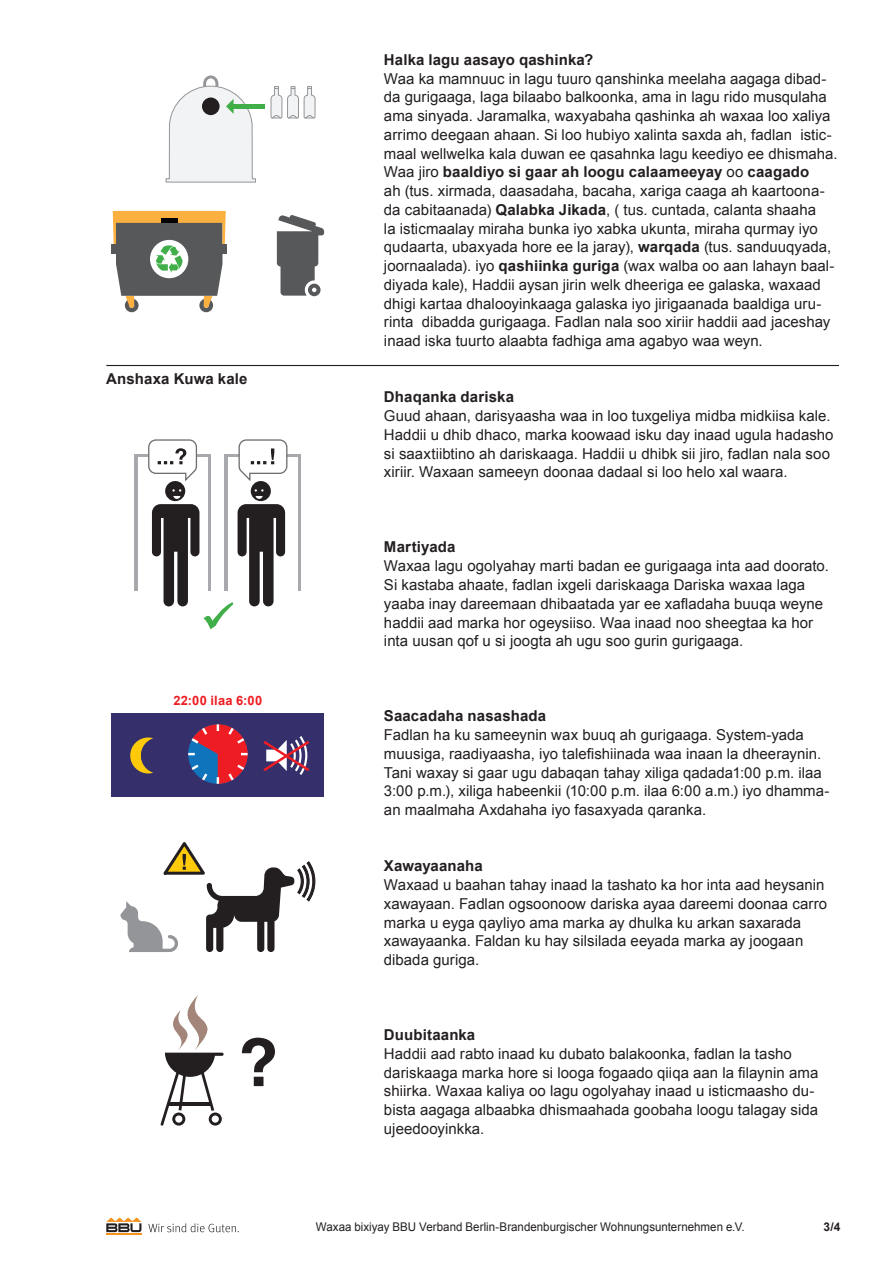
<style>
.page{position:relative;width:893px;height:1263px;background:#fff}
.page>*{position:absolute;margin:0;border:0;box-sizing:border-box;transform-origin:0 0}
.t1{font:15px/18.8px "Arial";color:#231f20}
.t2{font:700 15px "Arial";letter-spacing:.01em;color:#231f20}
.t3{font:700 12.9px "Arial";letter-spacing:.015em;color:#ee1d23}
.t4{font:12px "Arial";color:#231f20;scale:.96 1}
.t5{font:700 12px "Arial";color:#231f20}
.s1{font-weight:700}
</style>
<div class="page">
<svg style="left:277px;top:215px;width:47px;height:81px"></svg>
<div style="left:199px;top:298px;width:14px;height:14px;background:#57585a;border-radius:50%"></div>
<div style="left:125px;top:298px;width:14px;height:14px;background:#57585a;border-radius:50%"></div>
<svg style="left:113px;top:211px;width:113px;height:97px"></svg>
<div style="left:111px;top:244px;width:6px;height:9px;background:#57585a"></div>
<div style="left:222px;top:244px;width:5px;height:9px;background:#57585a"></div>
<svg style="left:270px;top:86px;width:46px;height:33px"></svg>
<hr style="left:233px;top:104px;width:32px;height:4px;background:#40ae49">
<svg style="left:165px;top:75px;width:91px;height:108px"></svg>
<hr style="left:106px;top:365px;width:733px;height:1px;background:#231f20">
<div style="left:135px;top:454px;width:76px;height:136px;background:#a8a9ad"></div>
<div style="left:138px;top:458px;width:69px;height:133px;background:#fff"></div>
<div style="left:225px;top:454px;width:76px;height:136px;background:#a8a9ad"></div>
<div style="left:228px;top:458px;width:70px;height:133px;background:#fff"></div>
<svg style="left:147px;top:439px;width:141px;height:190px"></svg>
<div style="left:112px;top:714px;width:212px;height:83px;background:#35306b"></div>
<svg style="left:130px;top:737px;width:22px;height:36px"></svg>
<div style="left:141px;top:738px;width:25px;height:35px;background:#35306b;border-radius:50%"></div>
<svg style="left:188px;top:724px;width:60px;height:60px"></svg>
<svg style="left:263px;top:736px;width:47px;height:39px"></svg>
<svg style="left:120px;top:842px;width:195px;height:110px"></svg>
<svg style="left:242px;top:1038px;width:33px;height:48px"></svg>
<svg style="left:161px;top:995px;width:63px;height:131px"></svg>
<hr style="left:106px;top:1233px;width:35px;height:2px;background:#f6911e">
<svg style="left:106px;top:1217px;width:35px;height:15px"></svg>
<svg style="left:148px;top:1223px;width:91px;height:9px"></svg>
<p class="t2" style="left:106px;top:369px;width:143px">Anshaxa Kuwa kale</p>
<p class="t3" style="left:173px;top:691px;width:90px">22:00 ilaa 6:00</p>
<p class="t2" style="left:384px;top:50px;width:211px">Halka lagu aasayo qashinka?</p>
<p class="t1" style="left:384px;top:69px;width:455px">Waa ka mamnuuc in lagu tuuro qanshinka meelaha aagaga dibad&shy;da gurigaaga, laga bilaabo balkoonka, ama in lagu rido musqulaha ama sinyada. Jaramalka, waxyabaha qashinka ah waxaa loo xaliya arrimo deegaan ahaan. Si loo hubiyo xalinta saxda ah, fadlan istic&shy;maal wellwelka kala duwan ee qasahnka lagu keediyo ee dhismaha.<br>Waa jiro <span class="s1">baaldiyo si gaar ah loogu calaameeyay</span> oo <span class="s1">caagado<br></span>ah (tus. xirmada, daasadaha, bacaha, xariga caaga ah kaartoona&shy;da cabitaanada) <span class="s1">Qalabka Jikada</span>, ( tus. cuntada, calanta shaaha<br>la isticmaalay miraha bunka iyo xabka ukunta, miraha qurmay iyo qudaarta, ubaxyada hore ee la jaray), <span class="s1">warqada</span> (tus. sanduuqyada, joornaalada). iyo <span class="s1">qashiinka guriga</span> (wax walba oo aan lahayn baal&shy;diyada kale), Haddii aysan jirin welk dheeriga ee galaska, waxaad dhigi kartaa dhalooyinkaaga galaska iyo jirigaanada baaldiga uru&shy;rinta dibadda gurigaaga. Fadlan nala soo xiriir haddii aad jaceshay inaad iska tuurto alaabta fadhiga ama agabyo waa weyn.</p>
<p class="t2" style="left:384px;top:387px;width:132px">Dhaqanka dariska</p>
<p class="t1" style="left:384px;top:407px;width:451px">Guud ahaan, darisyaasha waa in loo tuxgeliya midba midkiisa kale.<br>Haddii u dhib dhaco, marka koowaad isku day inaad ugula hadasho si saaxtiibtino ah dariskaaga. Haddii u dhibk sii jiro, fadlan nala soo xiriir. Waxaan sameeyn doonaa dadaal si loo helo xal waara.</p>
<p class="t2" style="left:384px;top:537px;width:73px">Martiyada</p>
<p class="t1" style="left:384px;top:557px;width:446px">Waxaa lagu ogolyahay marti badan ee gurigaaga inta aad doorato.<br>Si kastaba ahaate, fadlan ixgeli dariskaaga Dariska waxaa laga yaaba inay dareemaan dhibaatada yar ee xafladaha buuqa weyne haddii aad marka hor ogeysiiso. Waa inaad noo sheegtaa ka hor inta uusan qof u si joogta ah ugu soo gurin gurigaaga.</p>
<p class="t2" style="left:384px;top:706px;width:164px">Saacadaha nasashada</p>
<p class="t1" style="left:384px;top:725px;width:447px">Fadlan ha ku sameeynin wax buuq ah gurigaaga. System-yada muusiga, raadiyaasha, iyo talefishiinada waa inaan la dheeraynin.<br>Tani waxay si gaar ugu dabaqan tahay xiliga qadada1:00 p.m. ilaa 3:00 p.m.), xiliga habeenkii (10:00 p.m. ilaa 6:00 a.m.) iyo dhamma&shy;an maalmaha Axdahaha iyo fasaxyada qaranka.</p>
<p class="t2" style="left:384px;top:856px;width:100px">Xawayaanaha</p>
<p class="t1" style="left:384px;top:875px;width:445px">Waxaad u baahan tahay inaad la tashato ka hor inta aad heysanin xawayaan. Fadlan ogsoonoow dariska ayaa dareemi doonaa carro marka u eyga qayliyo ama marka ay dhulka ku arkan saxarada xawayaanka. Faldan ku hay silsilada eeyada marka ay joogaan dibada guriga.</p>
<p class="t2" style="left:384px;top:1025px;width:93px">Duubitaanka</p>
<p class="t1" style="left:384px;top:1044px;width:436px">Haddii aad rabto inaad ku dubato balakoonka, fadlan la tasho dariskaaga marka hore si looga fogaado qiiqa aan la filaynin ama shiirka. Waxaa kaliya oo lagu ogolyahay inaad u isticmaasho du&shy;bista aagaga albaabka dhismaahada goobaha loogu talagay sida ujeedooyinkka.</p>
<p class="t4" style="left:316px;top:1219px;width:448px">Waxaa bixiyay BBU Verband Berlin-Brandenburgischer Wohnungsunternehmen e.V.</p>
<p class="t5" style="left:823px;top:1219px;width:18px">3/4</p>
</div>
